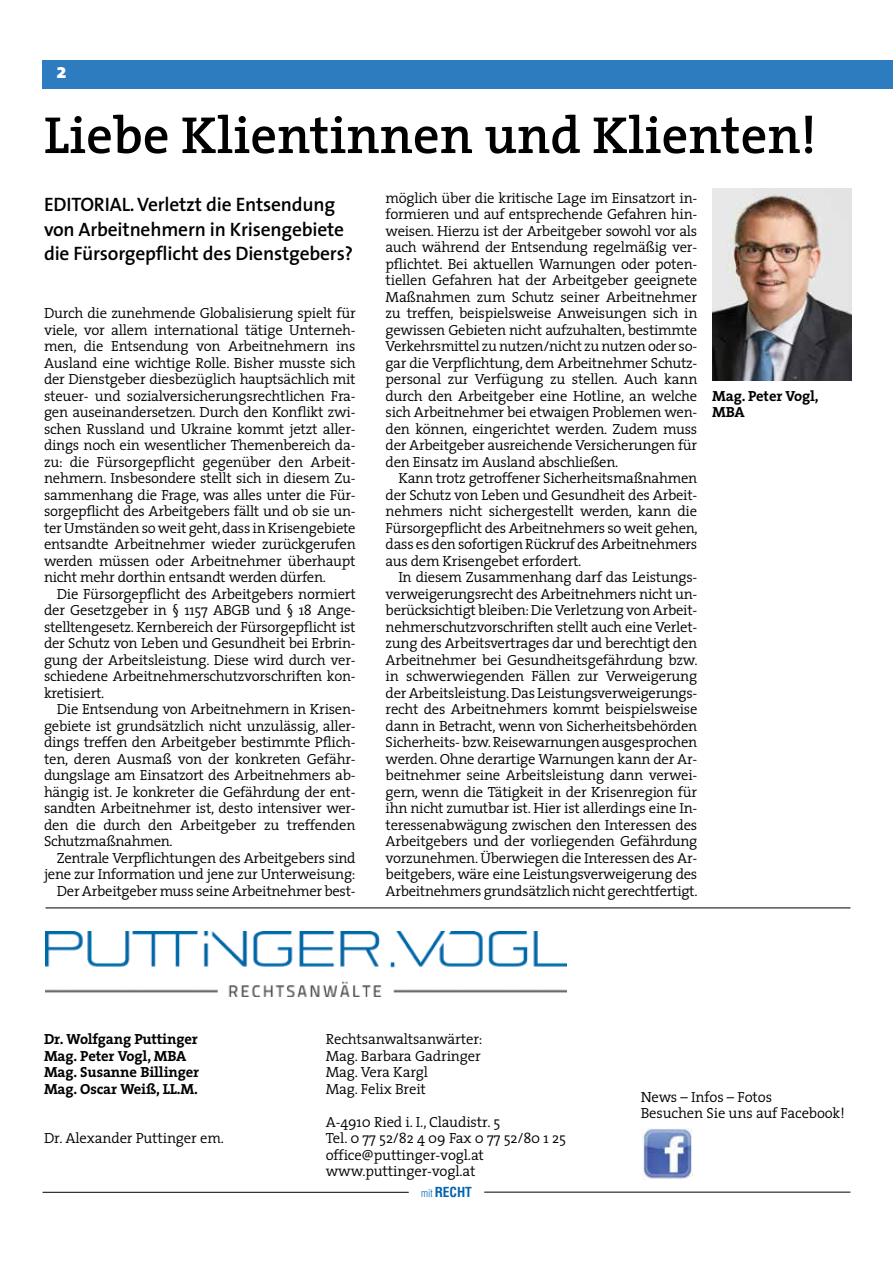
<style>
.page{position:relative;width:893px;height:1263px;background:#fff}
.page>*{position:absolute;margin:0;border:0;box-sizing:border-box;transform-origin:0 0}
.t1{font:600 52.5px "The Serif";color:#000}
.t2{font:800 21px "The Sans";color:#fff}
.t3{font:600 19.5px/24.8px "The Sans";letter-spacing:-.01em;color:#000}
.t4{font:300 14.7px/16.5px "The Serif";letter-spacing:-.02em;color:#000;text-align:justify}
.t5{font:700 14.7px/16.5px "The Serif";letter-spacing:-.01em;color:#000}
.t6{font:700 condensed 13.5px "Helvetica";color:#0063af}
.s1{font-weight:300;font-size:10.5px}
</style>
<div class="page">
<hr style="left:43px;top:1192px;width:366px;height:1px;background:#000">
<hr style="left:484px;top:1192px;width:366px;height:1px;background:#000">
<div style="left:43px;top:60px;width:850px;height:29px;background:#2e7cc0"></div>
<hr style="left:46px;top:907px;width:804px;height:1px;background:#000">
<img style="left:46px;top:931px;width:521px;height:66px">
<img style="left:642px;top:1128px;width:50px;height:51px">
<img style="left:712px;top:188px;width:139px;height:192px">
<h2 class="t2" style="left:57px;top:54px;width:12px">2</h2>
<h1 class="t1" style="left:44px;top:92px;width:774px">Liebe Klientinnen und Klienten!</h1>
<h3 class="t3" style="left:44px;top:191px;width:310px">EDITORIAL. Verletzt die Entsendung von Arbeitnehmern in Krisengebiete die Fürsorgepflicht des Dienstgebers?</h3>
<p class="t4" style="left:44px;top:304px;width:313px">Durch die zunehmende Globalisierung spielt für viele, vor allem international tätige Unterneh&shy;men, die Entsendung von Arbeitnehmern ins Ausland eine wichtige Rolle. Bisher musste sich der Dienstgeber diesbezüglich hauptsächlich mit steuer- und sozialversicherungsrechtlichen Fra&shy;gen auseinandersetzen. Durch den Konflikt zwi&shy;schen Russland und Ukraine kommt jetzt aller&shy;dings noch ein wesentlicher Themenbereich da&shy;zu: die Fürsorgepflicht gegenüber den Arbeit&shy;nehmern. Insbesondere stellt sich in diesem Zu&shy;sammenhang die Frage, was alles unter die Für&shy;sorgepflicht des Arbeitgebers fällt und ob sie un&shy;ter Umständen so weit geht, dass in Krisengebiete entsandte Arbeitnehmer wieder zurückgerufen werden müssen oder Arbeitnehmer überhaupt nicht mehr dorthin entsandt werden dürfen.</p>
<p class="t4" style="left:44px;top:585px;width:313px;text-indent:13px">Die Fürsorgepflicht des Arbeitgebers normiert der Gesetzgeber in § 1157 ABGB und § 18 Ange&shy;stelltengesetz. Kernbereich der Fürsorgepflicht ist der Schutz von Leben und Gesundheit bei Erbrin&shy;gung der Arbeitsleistung. Diese wird durch ver&shy;schiedene Arbeitnehmerschutzvorschriften kon&shy;kretisiert.</p>
<p class="t4" style="left:44px;top:700px;width:313px;text-indent:13px">Die Entsendung von Arbeitnehmern in Krisen&shy;gebiete ist grundsätzlich nicht unzulässig, aller&shy;dings treffen den Arbeitgeber bestimmte Pflich&shy;ten, deren Ausmaß von der konkreten Gefähr&shy;dungslage am Einsatzort des Arbeitnehmers ab&shy;hängig ist. Je konkreter die Gefährdung der ent&shy;sandten Arbeitnehmer ist, desto intensiver wer&shy;den die durch den Arbeitgeber zu treffenden Schutzmaßnahmen.</p>
<p class="t4" style="left:44px;top:849px;width:313px;text-align:right">Zentrale Verpflichtungen des Arbeitgebers sind jene zur Information und jene zur Unterweisung:<br>Der Arbeitgeber muss seine Arbeitnehmer best-</p>
<p class="t4" style="left:386px;top:189px;width:313px">möglich über die kritische Lage im Einsatzort in&shy;formieren und auf entsprechende Gefahren hin&shy;weisen. Hierzu ist der Arbeitgeber sowohl vor als auch während der Entsendung regelmäßig ver&shy;pflichtet. Bei aktuellen Warnungen oder poten&shy;tiellen Gefahren hat der Arbeitgeber geeignete Maßnahmen zum Schutz seiner Arbeitnehmer zu treffen, beispielsweise Anweisungen sich in gewissen Gebieten nicht aufzuhalten, bestimmte Verkehrsmittel zu nutzen/nicht zu nutzen oder so&shy;gar die Verpflichtung, dem Arbeitnehmer Schutz&shy;personal zur Verfügung zu stellen. Auch kann durch den Arbeitgeber eine Hotline, an welche sich Arbeitnehmer bei etwaigen Problemen wen&shy;den können, eingerichtet werden. Zudem muss der Arbeitgeber ausreichende Versicherungen für den Einsatz im Ausland abschließen.</p>
<p class="t4" style="left:386px;top:469px;width:314px;text-indent:13px">Kann trotz getroffener Sicherheitsmaßnahmen der Schutz von Leben und Gesundheit des Arbeit&shy;nehmers nicht sichergestellt werden, kann die Fürsorgepflicht des Arbeitnehmers so weit gehen, dass es den sofortigen Rückruf des Arbeitnehmers aus dem Krisengebet erfordert.</p>
<p class="t4" style="left:386px;top:568px;width:313px;text-indent:13px">In diesem Zusammenhang darf das Leistungs&shy;verweigerungsrecht des Arbeitnehmers nicht un&shy;berücksichtigt bleiben: Die Verletzung von Arbeit&shy;nehmerschutzvorschriften stellt auch eine Verlet&shy;zung des Arbeitsvertrages dar und berechtigt den Arbeitnehmer bei Gesundheitsgefährdung bzw. in schwerwiegenden Fällen zur Verweigerung der Arbeitsleistung. Das Leistungsverweigerungs&shy;recht des Arbeitnehmers kommt beispielsweise dann in Betracht, wenn von Sicherheitsbehörden Sicherheits- bzw. Reisewarnungen ausgesprochen werden. Ohne derartige Warnungen kann der Ar&shy;beitnehmer seine Arbeitsleistung dann verwei&shy;gern, wenn die Tätigkeit in der Krisenregion für ihn nicht zumutbar ist. Hier ist allerdings eine In&shy;teressenabwägung zwischen den Interessen des Arbeitgebers und der vorliegenden Gefährdung vorzunehmen. Überwiegen die Interessen des Ar&shy;beitgebers, wäre eine Leistungsverweigerung des Arbeitnehmers grundsätzlich nicht gerechtfertigt.</p>
<p class="t5" style="left:712px;top:387px;width:108px">Mag. Peter Vogl,<br>MBA</p>
<p class="t5" style="left:44px;top:1030px;width:157px">Dr. Wolfgang Puttinger<br>Mag. Peter Vogl, MBA<br>Mag. Susanne Billinger<br>Mag. Oscar Weiß, LL.M.</p>
<p class="t4" style="left:44px;top:1129px;width:182px">Dr. Alexander Puttinger em.</p>
<p class="t4" style="left:326px;top:1030px;width:158px;text-align:left">Rechtsanwaltsanwärter:<br>Mag. Barbara Gadringer<br>Mag. Vera Kargl<br>Mag. Felix Breit</p>
<p class="t4" style="left:326px;top:1113px;width:242px;text-align:left">A-4910 Ried i. I., Claudistr. 5<br>Tel. 0 77 52/82 4 09 Fax 0 77 52/80 1 25 office@puttinger-vogl.at www.puttinger-vogl.at</p>
<p class="t6" style="left:421px;top:1183px;width:52px"><span class="s1">mit</span> RECHT</p>
<p class="t4" style="left:641px;top:1088px;width:205px">News – Infos – Fotos<br>Besuchen Sie uns auf Facebook!</p>
</div>
